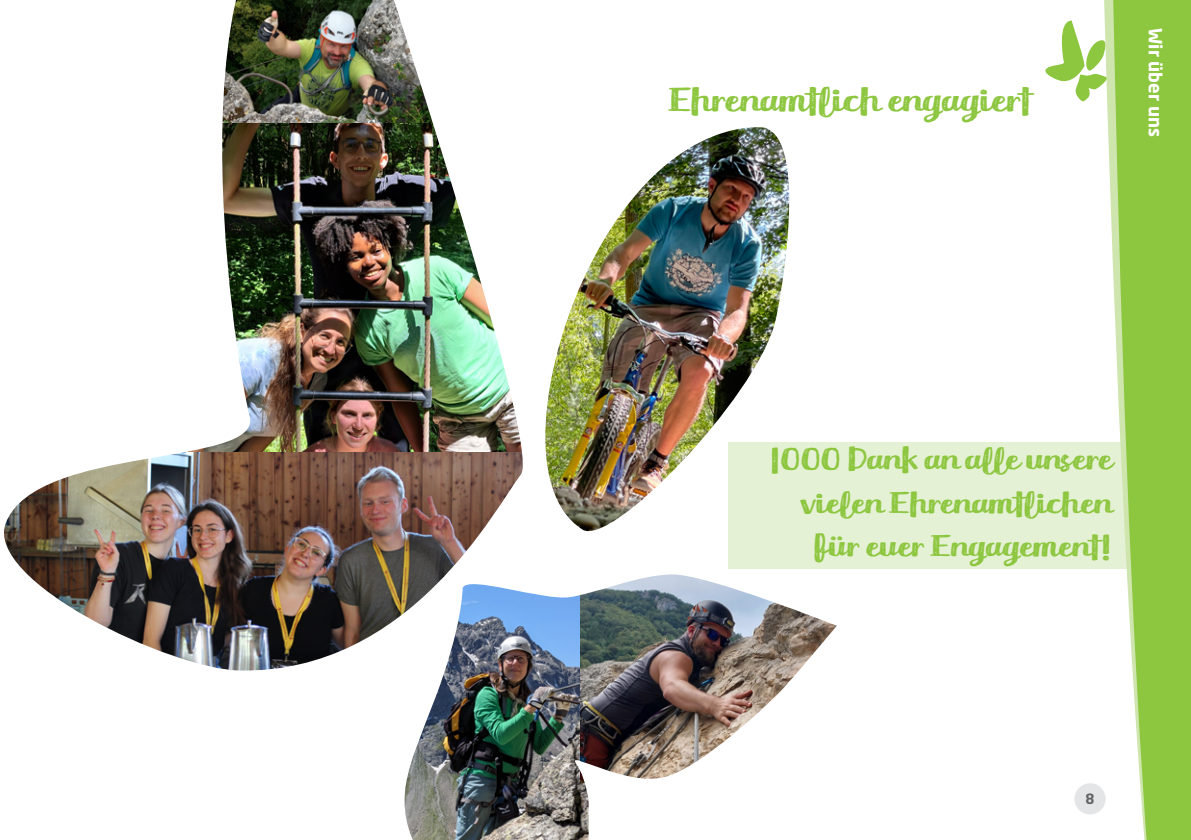
<style>
.page{position:relative;width:1191px;height:840px;background:#fff}
.page>*{position:absolute;margin:0;border:0;box-sizing:border-box;transform-origin:0 0}
.t1{font:40px "Meltow Brush Rust";color:#8dc63f}
.t2{font:36px/43.2px "Meltow Brush Rust";color:#8dc63f;text-align:right}
.t3{font:700 18px "Neo Sans Pro";color:#fff}
.t4{font:700 14px "Neo Sans Pro";color:#636466}
</style>
<div class="page">
<img style="left:4px;top:0;width:1078px;height:839px">
<div style="left:728px;top:442px;width:463px;height:126px;background:#e5f1d4"></div>
<svg style="left:1043px;top:20px;width:39px;height:81px"></svg>
<svg style="left:1082px;top:40px;width:19px;height:775px"></svg>
<svg style="left:1101px;top:0;width:90px;height:839px;fill:#8dc63f"></svg>
<div style="left:1074px;top:782px;width:31px;height:32px;background:#e4e5e6;border-radius:50%"></div>
<p class="t1" style="left:668px;top:76px;width:370px">Ehrenamtlich engagiert</p>
<p class="t3" style="left:1167px;top:28px;width:110px;rotate:90deg">Wir über uns</p>
<p class="t2" style="left:769px;top:439px;width:344px">1000 Dank an alle unsere vielen Ehrenamtlichen für euer Engagement!</p>
<p class="t4" style="left:1085px;top:789px;width:11px">8</p>
</div>
